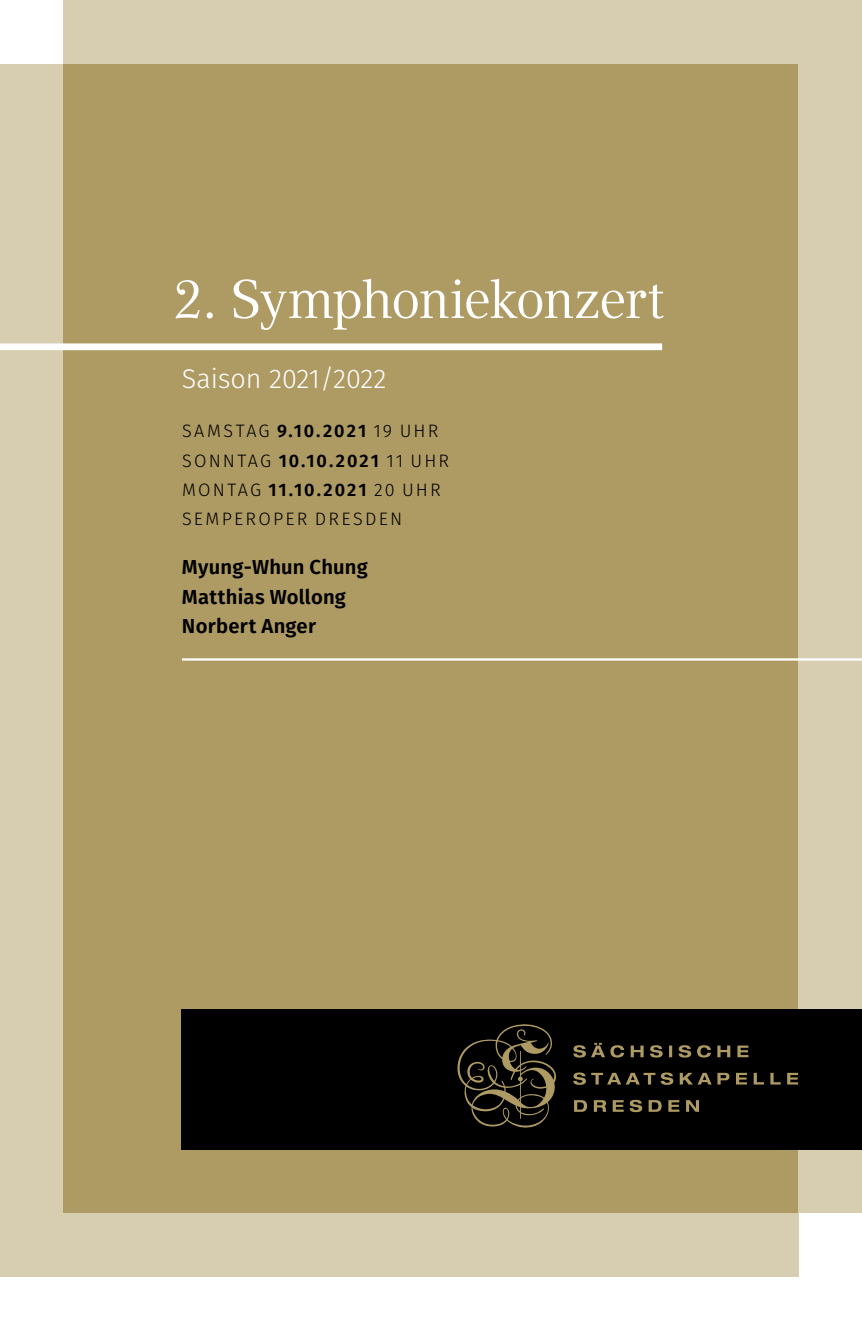
<style>
.page{position:relative;width:862px;height:1340px;background:#fff}
.page>*{position:absolute;margin:0;border:0;box-sizing:border-box;transform-origin:0 0}
.Syko_Programm_Konzer{font:54px "Compatil Text LT Pro";letter-spacing:-.03em;color:#fff}
.t1{font:300 27px "Fira Sans";color:#fff}
.t2{font:600 20.25px "Fira Sans";letter-spacing:.01em;color:#000}
.SyKo_Datum_Tag{font:300 18px "Fira Sans";letter-spacing:.12em;color:#000}
.s1{font-weight:600}
</style>
<div class="page">
<div style="left:0;top:64px;width:797px;height:1212px;background:#d7cdb1"></div>
<div style="left:64px;top:0;width:797px;height:1212px;background:#d7cdb1"></div>
<div style="left:64px;top:64px;width:733px;height:1148px;background:#ae9a63"></div>
<div style="left:0;top:343px;width:661px;height:7px;background:#fff"></div>
<div style="left:182px;top:1008px;width:679px;height:141px;background:#000"></div>
<svg style="left:457px;top:1024px;width:99px;height:104px"></svg>
<svg style="left:573px;top:1042px;width:175px;height:15px"></svg>
<svg style="left:573px;top:1072px;width:224px;height:12px"></svg>
<svg style="left:574px;top:1099px;width:124px;height:13px"></svg>
<hr style="left:182px;top:658px;width:679px;height:2px;background:#fff">
<p class="Syko_Programm_Konzer" style="left:173px;top:268px;width:492px">2. Symphoniekonzert</p>
<p class="t1" style="left:182px;top:359px;width:206px">Saison 2021/2022</p>
<p class="SyKo_Datum_Tag" style="left:182px;top:418px;width:258px">SAMSTAG <span class="s1">9.10.2021</span> 19 UHR</p>
<p class="SyKo_Datum_Tag" style="left:182px;top:447px;width:268px">SONNTAG <span class="s1">10.10.2021</span> 11 UHR</p>
<p class="SyKo_Datum_Tag" style="left:182px;top:477px;width:260px">MONTAG <span class="s1">11.10.2021</span> 20 UHR</p>
<p class="SyKo_Datum_Tag" style="left:182px;top:506px;width:221px">SEMPEROPER DRESDEN</p>
<p class="t2" style="left:182px;top:550px;width:187px">Myung-Whun Chung</p>
<p class="t2" style="left:182px;top:580px;width:165px">Matthias Wollong</p>
<p class="t2" style="left:182px;top:609px;width:135px">Norbert Anger</p>
</div>
